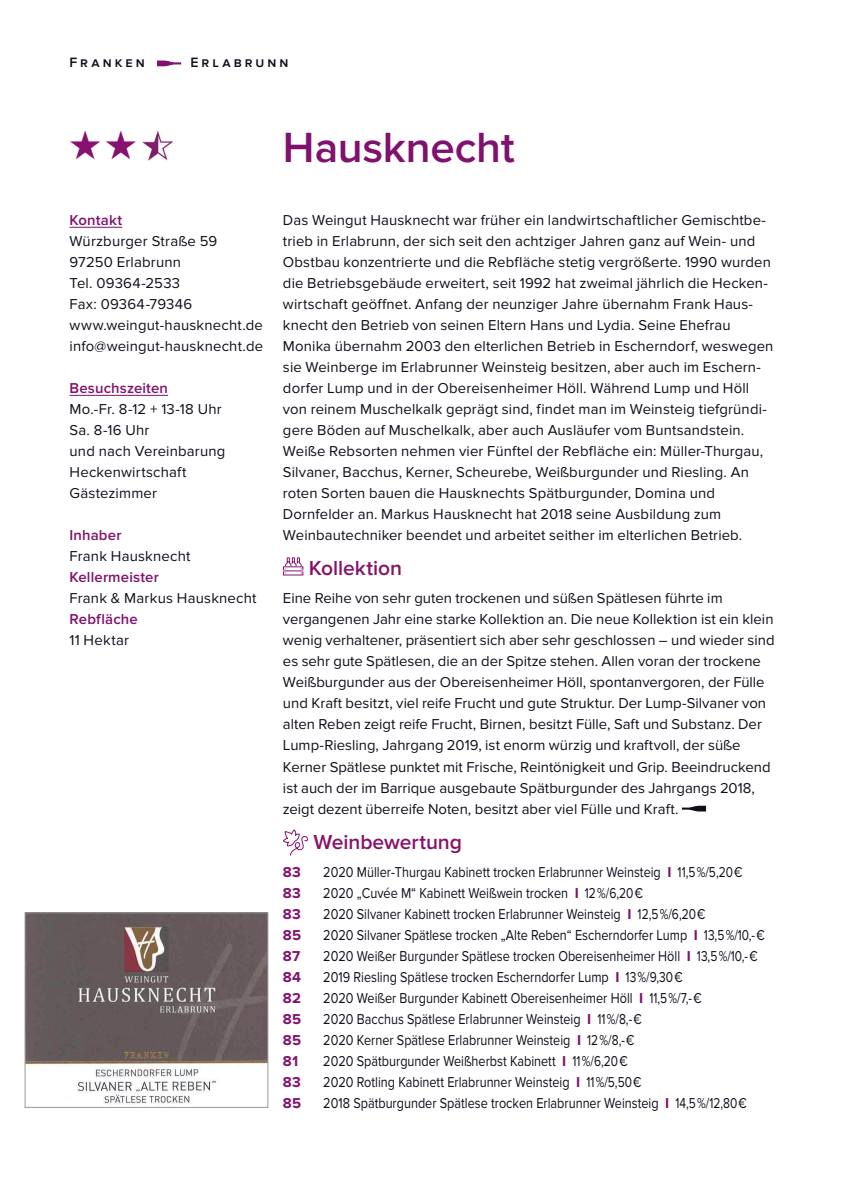
<style>
.page{position:relative;width:844px;height:1191px;background:#fff}
.page>*{position:absolute;margin:0;border:0;box-sizing:border-box;transform-origin:0 0}
.Champagner-Häuser{font:600 43.75px "Proxima Nova";letter-spacing:-.005em;color:#80116e}
.FL_Proxima-Nova_8_5p{font:600 21px "Proxima Nova";letter-spacing:-.005em;color:#87136b}
.Basistext{font:14.88px/21px "Proxima Nova";letter-spacing:.005em;color:#0f0f1b}
.Weine_in_Liste{font:14.88px "Proxima Nova";color:#0f0f1b;scale:.85 1}
.Inhaber{font:600 14.88px "Proxima Nova";letter-spacing:.01em;color:#80116e}
.Weine_in_Liste-2{font:700 14.88px "Proxima Nova";color:#80126e}
.Kontakt___Besuchszei{font:600 14.88px "Proxima Nova";letter-spacing:.01em;color:#80116e}
.Kopfzeile_Stadt{font:600 14px "Proxima Nova";letter-spacing:.22em;color:#0f0f1b}
.s1{font-weight:700;color:#80126e}
</style>
<div class="page">
<svg style="left:282px;top:557px;width:22px;height:19px"></svg>
<svg style="left:681px;top:805px;width:24px;height:6px"></svg>
<svg style="left:283px;top:829px;width:25px;height:27px"></svg>
<svg style="left:157px;top:61px;width:24px;height:5px"></svg>
<hr style="left:69px;top:227px;width:53px;height:1px;background:#80116e">
<hr style="left:69px;top:395px;width:99px;height:1px;background:#80116e">
<img style="left:27px;top:914px;width:239px;height:191px">
<div style="left:25px;top:912px;width:243px;height:195px;border:1px solid #969a9f"></div>
<img style="left:142px;top:130px;width:32px;height:30px">
<p class="Kopfzeile_Stadt" style="left:69px;top:56px;width:77px">Franken</p>
<p class="Kopfzeile_Stadt" style="left:190px;top:56px;width:99px">Erlabrunn</p>
<p class="Champagner-Häuser" style="left:283px;top:128px;width:233px">Hausknecht</p>
<p class="Kontakt___Besuchszei" style="left:69px;top:213px;width:54px">Kontakt</p>
<p class="Basistext" style="left:69px;top:231px;width:149px">Würzburger Straße 59</p>
<p class="Basistext" style="left:69px;top:252px;width:113px">97250 Erlabrunn</p>
<p class="Basistext" style="left:69px;top:273px;width:112px">Tel. 09364-2533</p>
<p class="Basistext" style="left:69px;top:294px;width:124px">Fax: 09364-79346</p>
<p class="Basistext" style="left:69px;top:315px;width:195px">www.weingut-hausknecht.de</p>
<p class="Basistext" style="left:69px;top:336px;width:195px">info@weingut-hausknecht.de</p>
<p class="Kontakt___Besuchszei" style="left:69px;top:381px;width:100px">Besuchszeiten</p>
<p class="Basistext" style="left:69px;top:399px;width:154px">Mo.-Fr. 8-12 + 13-18 Uhr</p>
<p class="Basistext" style="left:69px;top:420px;width:81px">Sa. 8-16 Uhr</p>
<p class="Basistext" style="left:69px;top:441px;width:157px">und nach Vereinbarung</p>
<p class="Basistext" style="left:69px;top:462px;width:118px">Heckenwirtschaft</p>
<p class="Basistext" style="left:69px;top:483px;width:89px">Gästezimmer</p>
<p class="Inhaber" style="left:69px;top:528px;width:54px">Inhaber</p>
<p class="Basistext" style="left:69px;top:546px;width:123px">Frank Hausknecht</p>
<p class="Inhaber" style="left:69px;top:570px;width:91px">Kellermeister</p>
<p class="Basistext" style="left:69px;top:588px;width:188px">Frank &amp; Markus Hausknecht</p>
<p class="Inhaber" style="left:69px;top:612px;width:70px">Rebfläche</p>
<p class="Basistext" style="left:69px;top:630px;width:61px">11 Hektar</p>
<p class="Basistext" style="left:283px;top:210px;width:492px">Das Weingut Hausknecht war früher ein landwirtschaftlicher Gemischtbe&shy;trieb in Erlabrunn, der sich seit den achtziger Jahren ganz auf Wein- und Obstbau konzentrierte und die Rebfläche stetig vergrößerte. 1990 wurden die Betriebsgebäude erweitert, seit 1992 hat zweimal jährlich die Hecken&shy;wirtschaft geöffnet. Anfang der neunziger Jahre übernahm Frank Haus&shy;knecht den Betrieb von seinen Eltern Hans und Lydia. Seine Ehefrau Monika übernahm 2003 den elterlichen Betrieb in Escherndorf, weswegen sie Weinberge im Erlabrunner Weinsteig besitzen, aber auch im Eschern&shy;dorfer Lump und in der Obereisenheimer Höll. Während Lump und Höll von reinem Muschelkalk geprägt sind, findet man im Weinsteig tiefgründi&shy;gere Böden auf Muschelkalk, aber auch Ausläufer vom Buntsandstein.<br>Weiße Rebsorten nehmen vier Fünftel der Rebfläche ein: Müller-Thurgau, Silvaner, Bacchus, Kerner, Scheurebe, Weißburgunder und Riesling. An roten Sorten bauen die Hausknechts Spätburgunder, Domina und Dornfelder an. Markus Hausknecht hat 2018 seine Ausbildung zum Weinbautechniker beendet und arbeitet seither im elterlichen Betrieb.</p>
<p class="FL_Proxima-Nova_8_5p" style="left:308px;top:559px;width:95px">Kollektion</p>
<p class="Basistext" style="left:283px;top:588px;width:493px">Eine Reihe von sehr guten trockenen und süßen Spätlesen führte im vergangenen Jahr eine starke Kollektion an. Die neue Kollektion ist ein klein wenig verhaltener, präsentiert sich aber sehr geschlossen – und wieder sind es sehr gute Spätlesen, die an der Spitze stehen. Allen voran der trockene Weißburgunder aus der Obereisenheimer Höll, spontanvergoren, der Fülle und Kraft besitzt, viel reife Frucht und gute Struktur. Der Lump-Silvaner von alten Reben zeigt reife Frucht, Birnen, besitzt Fülle, Saft und Substanz. Der Lump-Riesling, Jahrgang 2019, ist enorm würzig und kraftvoll, der süße Kerner Spätlese punktet mit Frische, Reintönigkeit und Grip. Beeindruckend ist auch der im Barrique ausgebaute Spätburgunder des Jahrgangs 2018, zeigt dezent überreife Noten, besitzt aber viel Fülle und Kraft.</p>
<p class="FL_Proxima-Nova_8_5p" style="left:313px;top:832px;width:150px">Weinbewertung</p>
<p class="Weine_in_Liste-2" style="left:283px;top:863px;width:19px">83</p>
<p class="Weine_in_Liste" style="left:323px;top:863px;width:494px">2020 Müller-Thurgau Kabinett trocken Erlabrunner Weinsteig <span class="s1">I</span> 11,5%/5,20€</p>
<p class="Weine_in_Liste-2" style="left:283px;top:884px;width:19px">83</p>
<p class="Weine_in_Liste" style="left:323px;top:884px;width:377px">2020 „Cuvée M“ Kabinett Weißwein trocken <span class="s1">I</span> 12%/6,20€</p>
<p class="Weine_in_Liste-2" style="left:283px;top:905px;width:19px">83</p>
<p class="Weine_in_Liste" style="left:323px;top:905px;width:451px">2020 Silvaner Kabinett trocken Erlabrunner Weinsteig <span class="s1">I</span> 12,5%/6,20€</p>
<p class="Weine_in_Liste-2" style="left:283px;top:926px;width:20px">85</p>
<p class="Weine_in_Liste" style="left:323px;top:926px;width:520px">2020 Silvaner Spätlese trocken „Alte Reben“ Escherndorfer Lump <span class="s1">I</span> 13,5%/10,-€</p>
<p class="Weine_in_Liste-2" style="left:283px;top:947px;width:19px">87</p>
<p class="Weine_in_Liste" style="left:323px;top:947px;width:512px">2020 Weißer Burgunder Spätlese trocken Obereisenheimer Höll <span class="s1">I</span> 13,5%/10,-€</p>
<p class="Weine_in_Liste-2" style="left:283px;top:968px;width:19px">84</p>
<p class="Weine_in_Liste" style="left:323px;top:968px;width:424px">2019 Riesling Spätlese trocken Escherndorfer Lump <span class="s1">I</span> 13%/9,30€</p>
<p class="Weine_in_Liste-2" style="left:283px;top:989px;width:19px">82</p>
<p class="Weine_in_Liste" style="left:323px;top:989px;width:446px">2020 Weißer Burgunder Kabinett Obereisenheimer Höll <span class="s1">I</span> 11,5%/7,-€</p>
<p class="Weine_in_Liste-2" style="left:283px;top:1010px;width:20px">85</p>
<p class="Weine_in_Liste" style="left:323px;top:1010px;width:376px">2020 Bacchus Spätlese Erlabrunner Weinsteig <span class="s1">I</span> 11%/8,-€</p>
<p class="Weine_in_Liste-2" style="left:283px;top:1031px;width:20px">85</p>
<p class="Weine_in_Liste" style="left:323px;top:1031px;width:367px">2020 Kerner Spätlese Erlabrunner Weinsteig <span class="s1">I</span> 12%/8,-€</p>
<p class="Weine_in_Liste-2" style="left:283px;top:1052px;width:17px">81</p>
<p class="Weine_in_Liste" style="left:323px;top:1052px;width:359px">2020 Spätburgunder Weißherbst Kabinett <span class="s1">I</span> 11%/6,20€</p>
<p class="Weine_in_Liste-2" style="left:283px;top:1073px;width:19px">83</p>
<p class="Weine_in_Liste" style="left:323px;top:1073px;width:376px">2020 Rotling Kabinett Erlabrunner Weinsteig <span class="s1">I</span> 11%/5,50€</p>
<p class="Weine_in_Liste-2" style="left:283px;top:1094px;width:20px">85</p>
<p class="Weine_in_Liste" style="left:323px;top:1094px;width:499px">2018 Spätburgunder Spätlese trocken Erlabrunner Weinsteig <span class="s1">I</span> 14,5%/12,80€</p>
</div>
